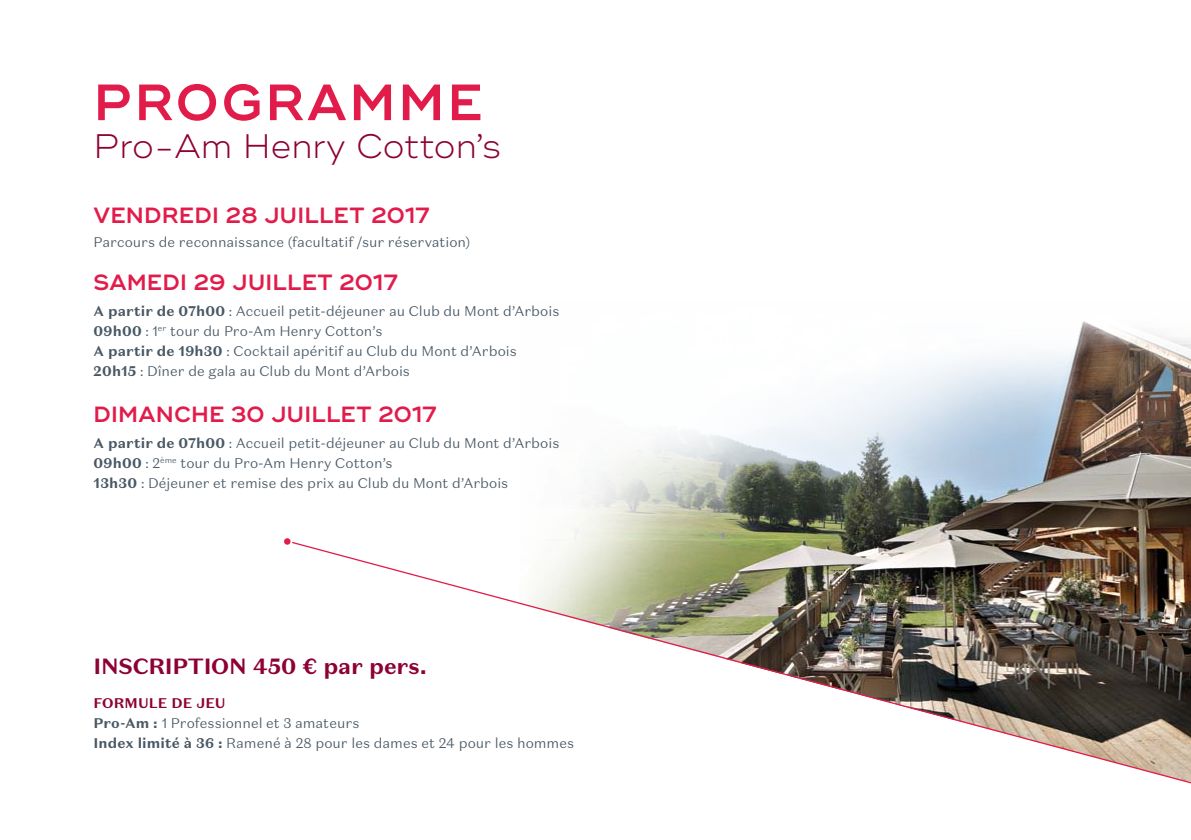
<style>
.page{position:relative;width:1191px;height:840px;background:#fff}
.page>*{position:absolute;margin:0;border:0;box-sizing:border-box;transform-origin:0 0}
.t1{font:600 50.8px "Ridley Grotesk";letter-spacing:.05em;color:#e21c4a}
.t2{font:300 34px "Ridley Grotesk";color:#8d0134}
.TARIFS_MINI_-_Titre{font:600 22px "Ridley Grotesk";letter-spacing:.005em;color:#e21c4a}
.CALENDRIER_MINI_-_Co{font:700 22px "Domaine Sans Text";letter-spacing:-.01em;color:#8d0134}
.CALENDRIER_MINI_-_Co-2{font:300 14px "Domaine Sans Text";color:#485865}
.CALENDRIER_MINI_-_Co-3{font:700 14px "Domaine Sans Text";letter-spacing:.005em;color:#8d0134}
.s1{font-weight:700}
</style>
<div class="page">
<img style="left:568px;top:321px;width:623px;height:219px">
<img style="left:292px;top:540px;width:899px;height:244px">
<svg style="left:284px;top:538px;width:7px;height:6px"></svg>
<p class="t1" style="left:94px;top:72px;width:391px">PROGRAMME</p>
<p class="t2" style="left:94px;top:126px;width:409px">Pro-Am Henry Cotton’s</p>
<p class="TARIFS_MINI_-_Titre" style="left:94px;top:202px;width:338px">VENDREDI 28 JUILLET 2017</p>
<p class="CALENDRIER_MINI_-_Co-2" style="left:94px;top:233px;width:378px">Parcours de reconnaissance (facultatif /sur réservation)</p>
<p class="TARIFS_MINI_-_Titre" style="left:94px;top:269px;width:306px">SAMEDI 29 JUILLET 2017</p>
<p class="CALENDRIER_MINI_-_Co-2" style="left:94px;top:302px;width:467px"><span class="s1">A partir de 07h00</span> : Accueil petit-déjeuner au Club du Mont d’Arbois</p>
<p class="CALENDRIER_MINI_-_Co-2" style="left:94px;top:322px;width:290px"><span class="s1">09h00</span> : 1<sup>er</sup> tour du Pro-Am Henry Cotton’s</p>
<p class="CALENDRIER_MINI_-_Co-2" style="left:94px;top:342px;width:425px"><span class="s1">A partir de 19h30</span> : Cocktail apéritif au Club du Mont d’Arbois</p>
<p class="CALENDRIER_MINI_-_Co-2" style="left:94px;top:362px;width:318px"><span class="s1">20h15</span> : Dîner de gala au Club du Mont d’Arbois</p>
<p class="TARIFS_MINI_-_Titre" style="left:94px;top:401px;width:345px">DIMANCHE 30 JUILLET 2017</p>
<p class="CALENDRIER_MINI_-_Co-2" style="left:94px;top:434px;width:467px"><span class="s1">A partir de 07h00</span> : Accueil petit-déjeuner au Club du Mont d’Arbois</p>
<p class="CALENDRIER_MINI_-_Co-2" style="left:94px;top:454px;width:300px"><span class="s1">09h00</span> : 2<sup>ème</sup> tour du Pro-Am Henry Cotton’s</p>
<p class="CALENDRIER_MINI_-_Co-2" style="left:94px;top:474px;width:416px"><span class="s1">13h30</span> : Déjeuner et remise des prix au Club du Mont d’Arbois</p>
<p class="CALENDRIER_MINI_-_Co" style="left:94px;top:652px;width:335px">INSCRIPTION 450 € par pers.</p>
<p class="CALENDRIER_MINI_-_Co-3" style="left:94px;top:693px;width:133px">FORMULE DE JEU</p>
<p class="CALENDRIER_MINI_-_Co-2" style="left:94px;top:714px;width:267px"><span class="s1">Pro-Am :</span> 1 Professionnel et 3 amateurs</p>
<p class="CALENDRIER_MINI_-_Co-2" style="left:94px;top:734px;width:482px"><span class="s1">Index limité à 36 :</span> Ramené à 28 pour les dames et 24 pour les hommes</p>
</div>
